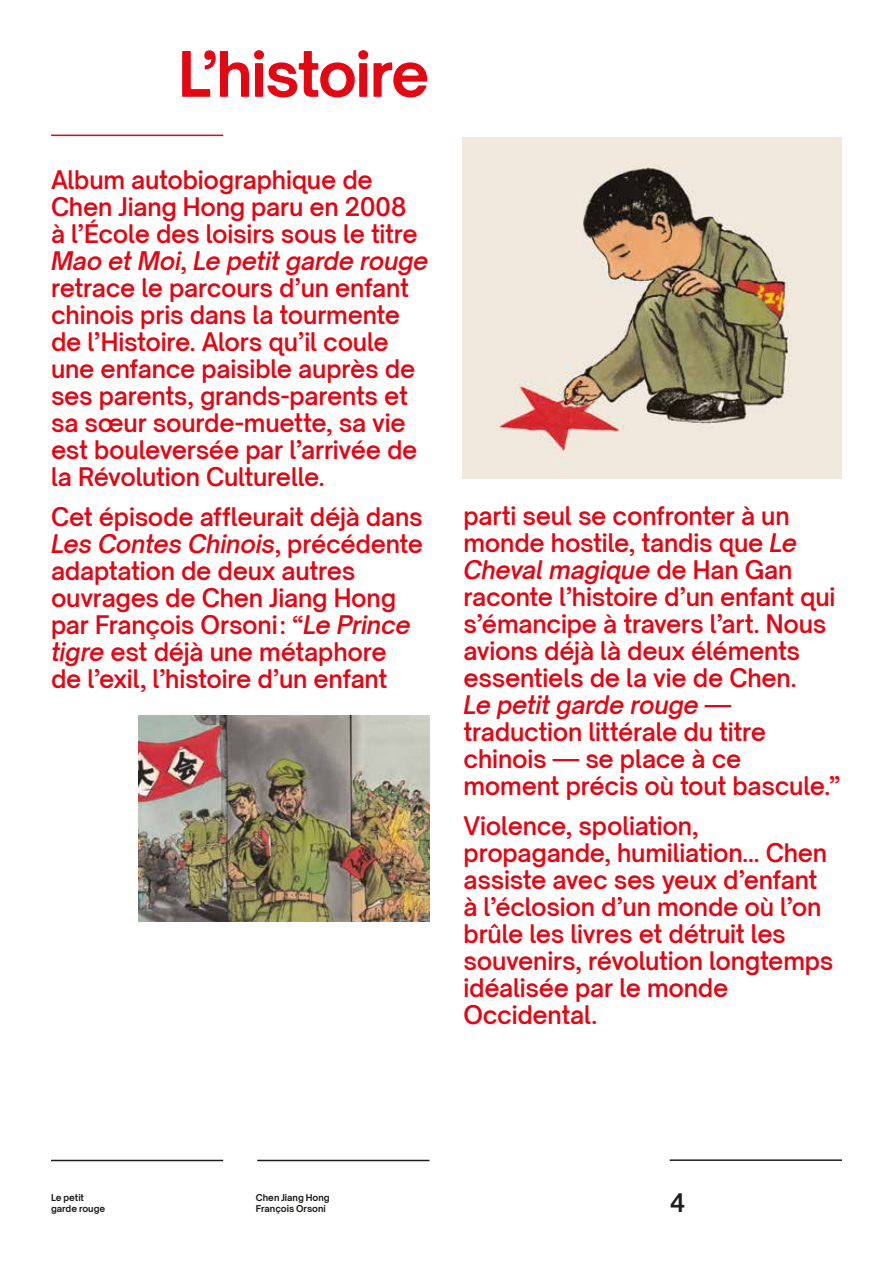
<style>
.page{position:relative;width:893px;height:1263px;background:#fff}
.page>*{position:absolute;margin:0;border:0;box-sizing:border-box;transform-origin:0 0}
.t1{font:700 60px "Open Sauce Two";letter-spacing:-.025em;color:#e30613}
.t2{font:600 24px/27px "Open Sauce Two";letter-spacing:-.01em;color:#e30613}
.t3{font:600 24px "Open Sauce Two";color:#1d1d1b}
.t4{font:700 9px/10.5px "Open Sauce One";color:#1d1d1b}
.s1{font-style:italic}
</style>
<div class="page">
<hr style="left:51px;top:135px;width:172px;height:1px;background:#e30613">
<hr style="left:51px;top:1160px;width:172px;height:1px;background:#1d1d1b">
<hr style="left:670px;top:1159px;width:172px;height:2px;background:#1d1d1b">
<hr style="left:257px;top:1160px;width:172px;height:1px;background:#1d1d1b">
<img style="left:139px;top:715px;width:290px;height:206px">
<img style="left:463px;top:138px;width:378px;height:341px">
<h1 class="t1" style="left:178px;top:35px;width:253px">L’histoire</h1>
<p class="t2" style="left:51px;top:166px;width:379px">Album autobiographique de<br>Chen Jiang Hong paru en 2008<br>à l’École des loisirs sous le titre<br><span class="s1">Mao et Moi</span>, <span class="s1">Le petit garde rouge </span>retrace le parcours d’un enfant chinois pris dans la tourmente de l’Histoire. Alors qu’il coule une enfance paisible auprès de ses parents, grands-parents et sa sœur sourde-muette, sa vie est bouleversée par l’arrivée de la Révolution Culturelle.</p>
<p class="t2" style="left:51px;top:503px;width:374px">Cet épisode affleurait déjà dans<br><span class="s1">Les Contes Chinois</span>, précédente adaptation de deux autres ouvrages de Chen Jiang Hong par François Orsoni: “<span class="s1">Le Prince tigre</span> est déjà une métaphore de l’exil, l’histoire d’un enfant</p>
<p class="t2" style="left:463px;top:502px;width:379px">parti seul se confronter à un monde hostile, tandis que <span class="s1">Le<br>Cheval magique</span> de Han Gan raconte l’histoire d’un enfant qui s’émancipe à travers l’art. Nous avions déjà là deux éléments essentiels de la vie de Chen.<br><span class="s1">Le petit garde rouge</span> — traduction littérale du titre chinois — se place à ce moment précis où tout bascule.”</p>
<p class="t2" style="left:463px;top:812px;width:372px">Violence, spoliation, propagande, humiliation... Chen assiste avec ses yeux d’enfant à l’éclosion d’un monde où l’on brûle les livres et détruit les souvenirs, révolution longtemps idéalisée par le monde<br>Occidental.</p>
<p class="t4" style="left:51px;top:1192px;width:56px">Le petit garde rouge</p>
<p class="t4" style="left:256px;top:1192px;width:75px">Chen Jiang Hong<br>François Orsoni</p>
<p class="t3" style="left:670px;top:1187px;width:17px">4</p>
</div>
